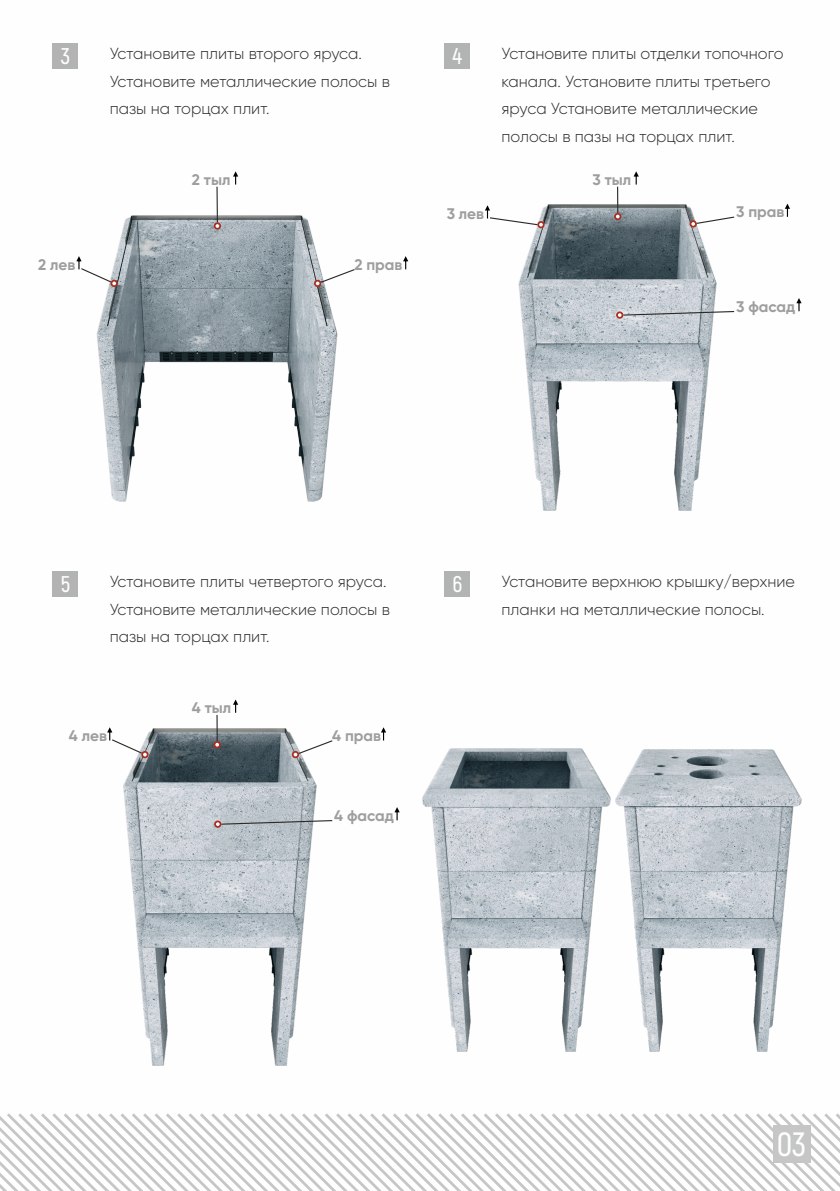
<style>
.page{position:relative;width:840px;height:1191px;background:#fff}
.page>*{position:absolute;margin:0;border:0;box-sizing:border-box;transform-origin:0 0}
.t1{font:600 33.6px "Akrobat";color:#fefefe}
.t2{font:600 22.8px "Akrobat";color:#fefefe}
.t3{font:300 16px/27.6px "Gilroy";color:#2b2a29}
.t4{font:700 15.4px "Gilroy";color:#9d9e9e}
</style>
<div class="page">
<svg style="left:0;top:1113px;width:839px;height:78px"></svg>
<div style="left:772px;top:1125px;width:38px;height:37px;background:#c5c6c6"></div>
<div style="left:52px;top:43px;width:26px;height:26px;background:#b2b3b3"></div>
<div style="left:444px;top:43px;width:25px;height:26px;background:#b2b3b3"></div>
<img style="left:97px;top:215px;width:240px;height:287px">
<img style="left:518px;top:204px;width:197px;height:307px">
<img style="left:123px;top:729px;width:193px;height:336px">
<img style="left:615px;top:749px;width:186px;height:302px">
<img style="left:422px;top:748px;width:187px;height:303px">
<svg style="left:403px;top:256px;width:5px;height:13px"></svg>
<svg style="left:233px;top:171px;width:5px;height:13px"></svg>
<svg style="left:110px;top:280px;width:8px;height:7px"></svg>
<svg style="left:214px;top:222px;width:7px;height:8px"></svg>
<svg style="left:215px;top:224px;width:4px;height:4px"></svg>
<svg style="left:76px;top:256px;width:40px;height:29px"></svg>
<svg style="left:315px;top:268px;width:40px;height:17px"></svg>
<hr style="left:216px;top:187px;width:2px;height:35px;background:#2b2a29">
<svg style="left:785px;top:204px;width:4px;height:13px"></svg>
<svg style="left:633px;top:171px;width:5px;height:13px"></svg>
<svg style="left:537px;top:221px;width:7px;height:7px"></svg>
<svg style="left:613px;top:213px;width:8px;height:7px"></svg>
<svg style="left:615px;top:215px;width:4px;height:3px"></svg>
<svg style="left:485px;top:205px;width:57px;height:21px"></svg>
<svg style="left:691px;top:216px;width:44px;height:10px"></svg>
<hr style="left:616px;top:187px;width:2px;height:26px;background:#2b2a29">
<div style="left:52px;top:571px;width:26px;height:26px;background:#b2b3b3"></div>
<div style="left:444px;top:571px;width:25px;height:26px;background:#b2b3b3"></div>
<svg style="left:381px;top:727px;width:5px;height:13px"></svg>
<svg style="left:233px;top:699px;width:5px;height:13px"></svg>
<svg style="left:213px;top:741px;width:8px;height:7px"></svg>
<svg style="left:215px;top:743px;width:4px;height:3px"></svg>
<svg style="left:107px;top:727px;width:40px;height:29px"></svg>
<svg style="left:293px;top:739px;width:40px;height:17px"></svg>
<hr style="left:216px;top:715px;width:2px;height:26px;background:#2b2a29">
<svg style="left:796px;top:298px;width:5px;height:13px"></svg>
<svg style="left:615px;top:311px;width:8px;height:8px"></svg>
<svg style="left:617px;top:310px;width:117px;height:7px"></svg>
<svg style="left:394px;top:807px;width:5px;height:13px"></svg>
<svg style="left:214px;top:820px;width:7px;height:8px"></svg>
<svg style="left:216px;top:819px;width:117px;height:7px"></svg>
<p class="t3" style="left:110px;top:40px;width:281px">Установите плиты второго яруса.<br>Установите металлические полосы в пазы на торцах плит.</p>
<p class="t3" style="left:501px;top:40px;width:283px">Установите плиты отделки топочного канала. Установите плиты третьего яруса Установите металлические полосы в пазы на торцах плит.</p>
<h2 class="t2" style="left:61px;top:43px;width:11px">3</h2>
<h2 class="t2" style="left:452px;top:43px;width:11px">4</h2>
<p class="t4" style="left:192px;top:172px;width:40px">2 тыл</p>
<p class="t4" style="left:38px;top:257px;width:39px">2 лев</p>
<p class="t4" style="left:354px;top:257px;width:49px">2 прав</p>
<p class="t4" style="left:592px;top:172px;width:40px">3 тыл</p>
<p class="t4" style="left:446px;top:206px;width:39px">3 лев</p>
<p class="t4" style="left:735px;top:205px;width:50px">3 прав</p>
<p class="t4" style="left:735px;top:299px;width:61px">3 фасад</p>
<p class="t3" style="left:110px;top:568px;width:281px">Установите плиты четвертого яруса.<br>Установите металлические полосы в пазы на торцах плит.</p>
<p class="t3" style="left:501px;top:568px;width:295px">Установите верхнюю крышку/верхние планки на металлические полосы.</p>
<h2 class="t2" style="left:61px;top:571px;width:11px">5</h2>
<h2 class="t2" style="left:452px;top:571px;width:11px">6</h2>
<p class="t4" style="left:192px;top:700px;width:41px">4 тыл</p>
<p class="t4" style="left:69px;top:728px;width:39px">4 лев</p>
<p class="t4" style="left:332px;top:728px;width:50px">4 прав</p>
<p class="t4" style="left:334px;top:808px;width:61px">4 фасад</p>
<h1 class="t1" style="left:776px;top:1125px;width:31px"><sup>1</sup> 03</h1>
</div>
